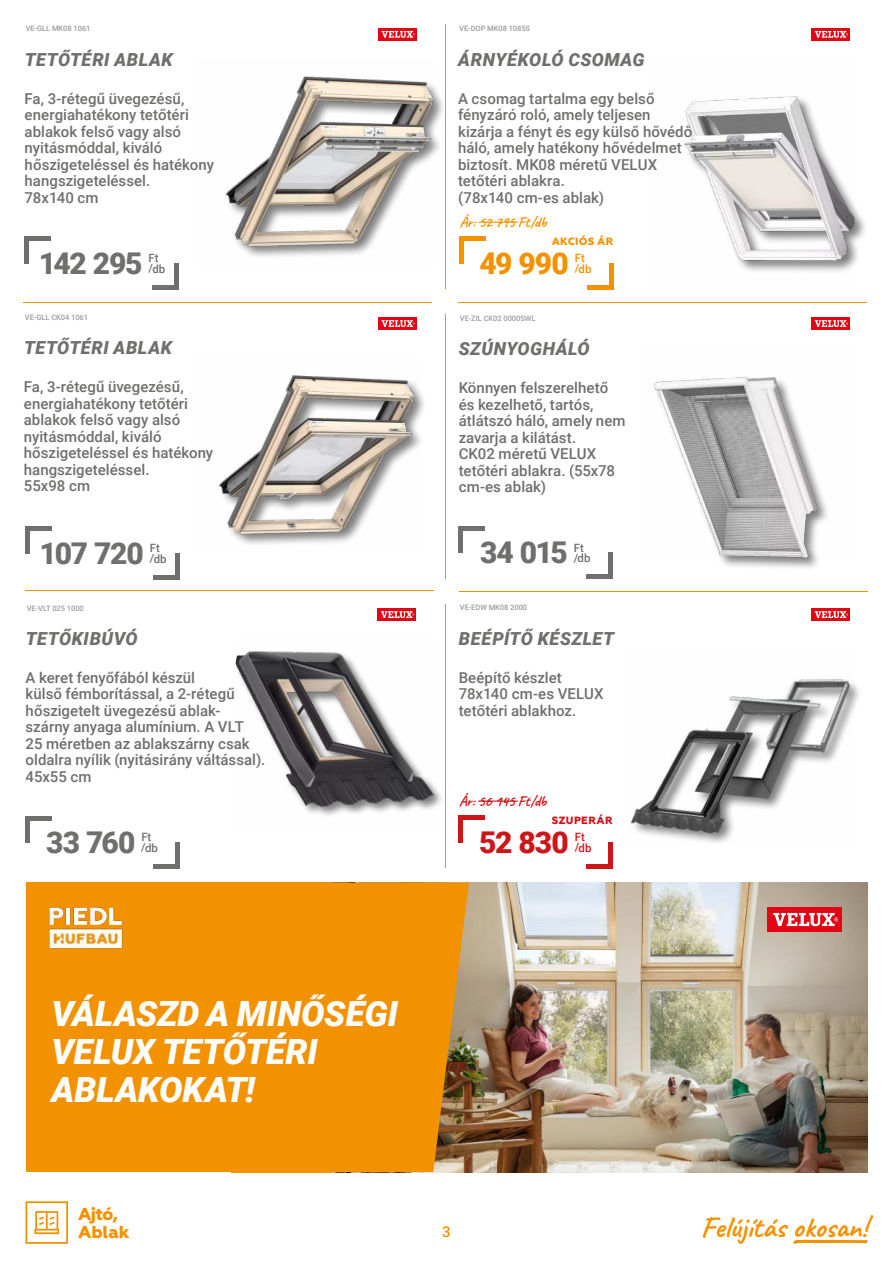
<style>
.page{position:relative;width:893px;height:1263px;background:#fff}
.page>*{position:absolute;margin:0;border:0;box-sizing:border-box;transform-origin:0 0}
.t1{font:italic 900 34.8px/38px "Roboto";letter-spacing:-.005em;color:#fff}
.t2{font:900 30px "Roboto";letter-spacing:-.045em;color:#6f6f6e}
.t3{font:30px "Caveat";letter-spacing:-.005em;color:#f39200}
.t4{font:900 30px "Roboto";color:#cd1619}
.t5{font:900 30px "Roboto";color:#f39200}
.t6{font:italic 900 18px "Roboto";letter-spacing:.025em;color:#6f6f6e}
.t7{font:800 17.25px/18px "Geometria";letter-spacing:-.005em;color:#f39200}
.t8{font:500 15px/16.5px "Roboto";color:#6f6f6e}
.t9{font:15px "Caveat";letter-spacing:-.01em;color:#cd1619}
.t10{font:15px "Caveat";letter-spacing:-.01em;color:#f39200}
.t11{font:500 15px "Roboto";color:#f39200}
.t12{font:500 11.4px/10.8px "Roboto";letter-spacing:-.01em;color:#6f6f6e}
.t13{font:500 11.4px/10.8px "Roboto";color:#cd1619}
.t14{font:500 11.4px/10.8px "Roboto";color:#f39200}
.t15{font:800 10.5px "Geometria";letter-spacing:.035em;color:#cd1619}
.t16{font:800 10.5px "Geometria";letter-spacing:.03em;color:#f39200}
.t17{font:500 7.5px "Roboto";letter-spacing:-.005em;color:#9d9c9c}
.s1{font-size:11.25px}
</style>
<div class="page">
<div style="left:26px;top:882px;width:841px;height:290px;background:#f39200"></div>
<svg style="left:793px;top:1240px;width:74px;height:4px"></svg>
<svg style="left:26px;top:1201px;width:42px;height:43px"></svg>
<div style="left:224px;top:76px;width:222px;height:183px;background:#000;opacity:.5"></div>
<img style="left:224px;top:76px;width:210px;height:183px">
<hr style="left:24px;top:302px;width:408px;height:1px;background:#f39200">
<hr style="left:445px;top:25px;width:1px;height:264px;background:#f39200">
<hr style="left:175px;top:263px;width:4px;height:26px;background:#6f6f6e">
<hr style="left:152px;top:285px;width:27px;height:4px;background:#6f6f6e">
<div style="left:24px;top:237px;width:5px;height:26px;background:#6f6f6e"></div>
<hr style="left:24px;top:237px;width:27px;height:4px;background:#6f6f6e">
<hr style="left:458px;top:302px;width:409px;height:1px;background:#f39200">
<hr style="left:446px;top:314px;width:1px;height:264px;background:#f39200">
<hr style="left:459px;top:591px;width:408px;height:1px;background:#f39200">
<div style="left:653px;top:376px;width:178px;height:195px;background:#000;opacity:.5"></div>
<img style="left:653px;top:376px;width:178px;height:185px">
<hr style="left:609px;top:553px;width:4px;height:26px;background:#6f6f6e">
<hr style="left:587px;top:575px;width:26px;height:4px;background:#6f6f6e">
<hr style="left:459px;top:526px;width:4px;height:27px;background:#6f6f6e">
<hr style="left:459px;top:526px;width:26px;height:4px;background:#6f6f6e">
<hr style="left:26px;top:591px;width:408px;height:1px;background:#f39200">
<img style="left:218px;top:375px;width:202px;height:169px">
<div style="left:683px;top:95px;width:185px;height:179px;background:#000;opacity:.5"></div>
<img style="left:683px;top:95px;width:171px;height:179px">
<hr style="left:478px;top:800px;width:40px;height:2px;background:#cd1619">
<div style="left:630px;top:678px;width:232px;height:167px;background:#000;opacity:.5"></div>
<img style="left:630px;top:678px;width:224px;height:166px">
<hr style="left:609px;top:842px;width:4px;height:26px;background:#cd1619">
<hr style="left:587px;top:864px;width:26px;height:4px;background:#cd1619">
<hr style="left:459px;top:816px;width:4px;height:26px;background:#cd1619">
<hr style="left:459px;top:816px;width:26px;height:4px;background:#cd1619">
<img style="left:235px;top:651px;width:201px;height:165px">
<hr style="left:176px;top:843px;width:4px;height:26px;background:#6f6f6e">
<hr style="left:154px;top:865px;width:26px;height:4px;background:#6f6f6e">
<hr style="left:26px;top:816px;width:4px;height:26px;background:#6f6f6e">
<hr style="left:26px;top:816px;width:26px;height:4px;background:#6f6f6e">
<hr style="left:479px;top:222px;width:39px;height:1px;background:#f39200">
<hr style="left:609px;top:263px;width:4px;height:26px;background:#f39200">
<hr style="left:587px;top:285px;width:26px;height:4px;background:#f39200">
<hr style="left:459px;top:237px;width:4px;height:26px;background:#f39200">
<hr style="left:459px;top:237px;width:26px;height:4px;background:#f39200">
<hr style="left:176px;top:553px;width:4px;height:26px;background:#6f6f6e">
<hr style="left:154px;top:575px;width:26px;height:4px;background:#6f6f6e">
<hr style="left:26px;top:527px;width:4px;height:26px;background:#6f6f6e">
<hr style="left:26px;top:527px;width:26px;height:4px;background:#6f6f6e">
<div style="left:231px;top:882px;width:636px;height:291px;background:#f39200"></div>
<img style="left:332px;top:882px;width:535px;height:291px">
<svg style="left:331px;top:882px;width:138px;height:290px"></svg>
<img style="left:49px;top:907px;width:74px;height:42px">
<div style="left:378px;top:28px;width:39px;height:13px;background:#e30513"></div>
<svg style="left:382px;top:31px;width:33px;height:7px"></svg>
<div style="left:378px;top:317px;width:39px;height:13px;background:#e30513"></div>
<svg style="left:382px;top:320px;width:33px;height:7px"></svg>
<div style="left:378px;top:608px;width:38px;height:13px;background:#e30513"></div>
<svg style="left:381px;top:611px;width:33px;height:7px"></svg>
<div style="left:811px;top:608px;width:39px;height:13px;background:#e30513"></div>
<svg style="left:815px;top:611px;width:33px;height:7px"></svg>
<div style="left:811px;top:28px;width:39px;height:13px;background:#e30513"></div>
<svg style="left:815px;top:31px;width:33px;height:7px"></svg>
<div style="left:767px;top:907px;width:75px;height:25px;background:#e30513"></div>
<svg style="left:773px;top:913px;width:65px;height:13px"></svg>
<div style="left:811px;top:317px;width:39px;height:13px;background:#e30513"></div>
<svg style="left:815px;top:320px;width:33px;height:7px"></svg>
<p class="t17" style="left:26px;top:23px;width:66px">VE-GLL MK08 1061</p>
<p class="t6" style="left:25px;top:47px;width:149px">TETŐTÉRI ABLAK</p>
<p class="t8" style="left:25px;top:89px;width:191px">Fa, 3-rétegű üvegezésű, energiahatékony tetőtéri ablakok felső vagy alsó nyitásmóddal, kiváló hőszigeteléssel és hatékony hangszigeteléssel.<br>78x140 cm</p>
<h2 class="t2" style="left:39px;top:242px;width:105px">142 295</h2>
<p class="t12" style="left:149px;top:252px;width:18px">Ft <span class="s1">/</span>db</p>
<p class="t17" style="left:25px;top:312px;width:65px">VE-GLL CK04 1061</p>
<p class="t6" style="left:24px;top:335px;width:149px">TETŐTÉRI ABLAK</p>
<p class="t8" style="left:24px;top:378px;width:191px">Fa, 3-rétegű üvegezésű, energiahatékony tetőtéri ablakok felső vagy alsó nyitásmóddal, kiváló hőszigeteléssel és hatékony hangszigeteléssel.<br>55x98 cm</p>
<h2 class="t2" style="left:40px;top:532px;width:106px">107 720</h2>
<p class="t12" style="left:150px;top:542px;width:18px">Ft <span class="s1">/</span>db</p>
<p class="t17" style="left:27px;top:603px;width:59px">VE-VLT 025 1000</p>
<p class="t6" style="left:26px;top:626px;width:113px">TETŐKIBÚVÓ</p>
<p class="t8" style="left:26px;top:669px;width:241px">A keret fenyőfából készül<br>külső fémborítással, a 2-rétegű hőszigetelt üvegezésű ablak&shy;szárny anyaga alumínium. A VLT<br>25 méretben az ablakszárny csak oldalra nyílik (nyitásirány váltással).<br>45x55 cm</p>
<h2 class="t2" style="left:46px;top:821px;width:91px">33 760</h2>
<p class="t12" style="left:141px;top:831px;width:18px">Ft <span class="s1">/</span>db</p>
<p class="t17" style="left:459px;top:23px;width:72px">VE-DOP MK08 1085S</p>
<p class="t6" style="left:458px;top:47px;width:187px">ÁRNYÉKOLÓ CSOMAG</p>
<p class="t8" style="left:458px;top:89px;width:236px">A csomag tartalma egy belső fényzáró roló, amely teljesen kizárja a fényt és egy külső hővédő háló, amely hatékony hővédelmet biztosít. MK08 méretű VELUX tetőtéri ablakra.<br>(78x140 cm-es ablak)</p>
<p class="t10" style="left:460px;top:213px;width:88px">Ár: 52 795 Ft/db</p>
<h2 class="t5" style="left:479px;top:242px;width:91px">49 990</h2>
<p class="t14" style="left:575px;top:252px;width:18px">Ft <span class="s1">/</span>db</p>
<p class="t16" style="left:552px;top:236px;width:63px">AKCIÓS ÁR</p>
<p class="t17" style="left:460px;top:313px;width:77px">VE-ZIL CK02 0000SWL</p>
<p class="t6" style="left:459px;top:336px;width:132px">SZÚNYOGHÁLÓ</p>
<p class="t8" style="left:459px;top:379px;width:168px">Könnyen felszerelhető és kezelhető, tartós, átlátszó háló, amely nem zavarja a kilátást.<br>CK02 méretű VELUX tetőtéri ablakra. (55x78 cm-es ablak)</p>
<h2 class="t2" style="left:480px;top:531px;width:89px">34 015</h2>
<p class="t12" style="left:574px;top:542px;width:18px">Ft <span class="s1">/</span>db</p>
<p class="t17" style="left:460px;top:602px;width:69px">VE-EDW MK08 2000</p>
<p class="t6" style="left:459px;top:626px;width:157px">BEÉPÍTŐ KÉSZLET</p>
<p class="t8" style="left:459px;top:668px;width:146px">Beépítő készlet<br>78x140 cm-es VELUX tetőtéri ablakhoz.</p>
<p class="t9" style="left:459px;top:792px;width:89px">Ár: 56 145 Ft/db</p>
<h2 class="t4" style="left:479px;top:821px;width:91px">52 830</h2>
<p class="t13" style="left:575px;top:831px;width:18px">Ft <span class="s1">/</span>db</p>
<p class="t15" style="left:552px;top:814px;width:62px">SZUPERÁR</p>
<h1 class="t1" style="left:52px;top:994px;width:348px">VÁLASZD A MINŐSÉGI<br>VELUX TETŐTÉRI<br>ABLAKOKAT!</h1>
<p class="t7" style="left:78px;top:1205px;width:53px">Ajtó,<br>Ablak</p>
<p class="t11" style="left:442px;top:1221px;width:10px">3</p>
<h2 class="t3" style="left:701px;top:1208px;width:168px">Felújítás okosan!</h2>
</div>
